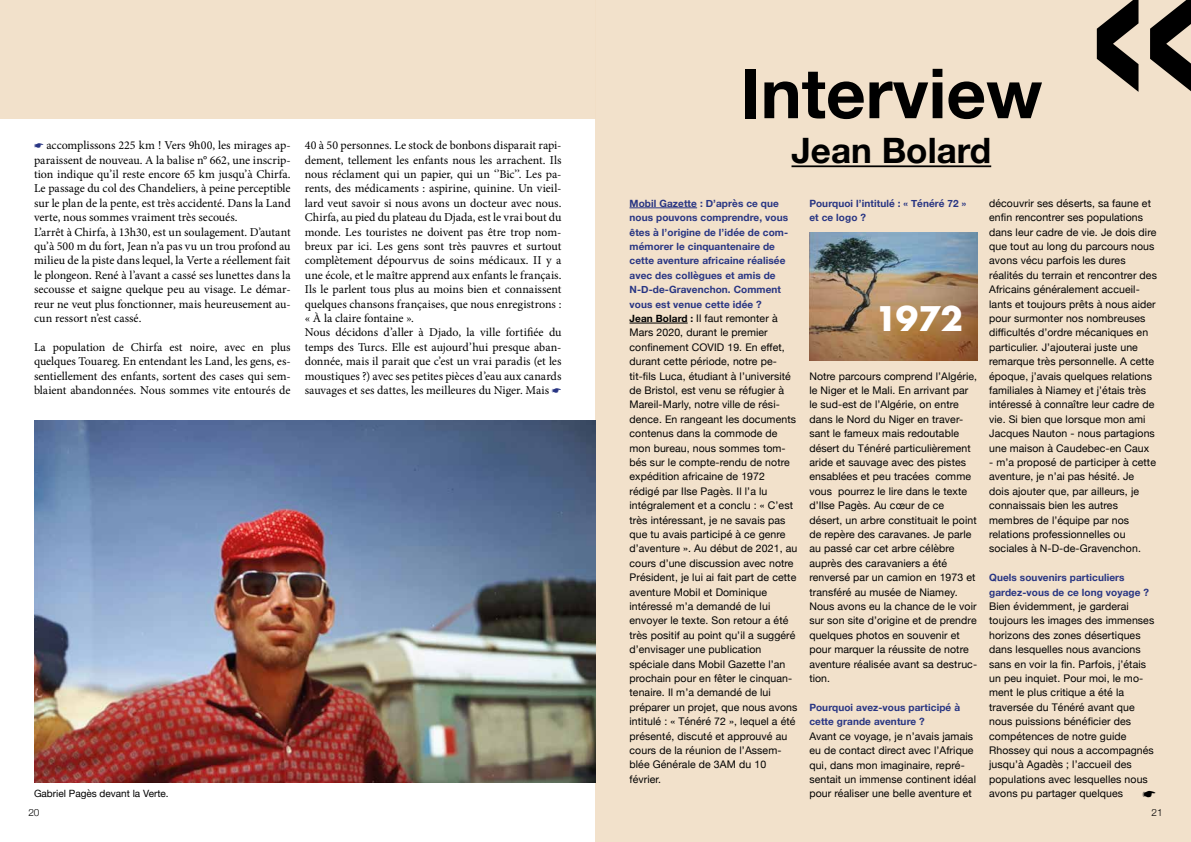
<style>
.page{position:relative;width:1191px;height:842px;background:#fff}
.page>*{position:absolute;margin:0;border:0;box-sizing:border-box;transform-origin:0 0}
.t1{font:500 268.8px "Helvetica Neue";color:#000}
.t2{font:700 69.1px "Helvetica Neue";color:#000}
.t3{font:700 35px "Helvetica Neue";color:#000}
.t4{font:700 33px "Futura";color:#fff}
.t5{font:12px/14.4px "Minion Pro";letter-spacing:-.005em;color:#000}
.t6{font:10.5px/14.4px "Helvetica Neue";letter-spacing:.01em;color:#000}
.t7{font:700 10px/14.4px "Helvetica Neue";letter-spacing:.01em;color:#283583}
.t8{font:10px "Helvetica Neue";color:#000}
.t9{font:300 10px "Helvetica Neue";color:#000}
.s1{font-weight:700;font-size:10px}
</style>
<div class="page">
<div style="left:0;top:0;width:595px;height:119px;background:#f1dec6"></div>
<div style="left:595px;top:0;width:596px;height:842px;background:#f1dec6"></div>
<img style="left:34px;top:421px;width:561px;height:362px">
<img style="left:809px;top:233px;width:168px;height:127px">
<hr style="left:629px;top:208px;width:68px;height:1px;background:#283583">
<hr style="left:629px;top:323px;width:58px;height:1px;background:#000">
<hr style="left:791px;top:165px;width:200px;height:2px;background:#000">
<p class="t5" style="left:34px;top:138px;width:258px;text-indent:12px">accomplissons 225 km ! Vers 9h00, les mirages ap&shy;paraissent de nouveau. A la balise n° 662, une inscrip&shy;tion indique qu’il reste encore 65 km jusqu’à Chirfa.<br>Le passage du col des Chandeliers, à peine perceptible sur le plan de la pente, est très accidenté. Dans la Land verte, nous sommes vraiment très secoués.<br>L’arrêt à Chirfa, à 13h30, est un soulagement. D’autant qu’à 500 m du fort, Jean n’a pas vu un trou profond au milieu de la piste dans lequel, la Verte a réellement fait le plongeon. René à l’avant a cassé ses lunettes dans la secousse et saigne quelque peu au visage. Le démar&shy;reur ne veut plus fonctionner, mais heureusement au&shy;cun ressort n’est cassé.</p>
<p class="t5" style="left:34px;top:340px;width:258px;text-align:justify">La population de Chirfa est noire, avec en plus quelques Touareg. En entendant les Land, les gens, es&shy;sentiellement des enfants, sortent des cases qui sem&shy;blaient abandonnées. Nous sommes vite entourés de</p>
<p class="t5" style="left:305px;top:138px;width:258px">40 à 50 personnes. Le stock de bonbons disparait rapi&shy;dement, tellement les enfants nous les arrachent. Ils nous réclament qui un papier, qui un ‘’Bic’’. Les pa&shy;rents, des médicaments : aspirine, quinine. Un vieil&shy;lard veut savoir si nous avons un docteur avec nous.<br>Chirfa, au pied du plateau du Djada, est le vrai bout du monde. Les touristes ne doivent pas être trop nom&shy;breux par ici. Les gens sont très pauvres et surtout complètement dépourvus de soins médicaux. II y a une école, et le maître apprend aux enfants le français.<br>Ils le parlent tous plus au moins bien et connaissent quelques chansons françaises, que nous enregistrons : « À la claire fontaine ».<br>Nous décidons d’aller à Djado, la ville fortifiée du temps des Turcs. Elle est aujourd’hui presque aban&shy;donnée, mais il parait que c’est un vrai paradis (et les moustiques ?) avec ses petites pièces d’eau aux canards sauvages et ses dattes, les meilleures du Niger. Mais</p>
<p class="t8" style="left:34px;top:786px;width:136px">Gabriel Pagès devant la Verte.</p>
<h2 class="t2" style="left:740px;top:39px;width:304px">Interview</h2>
<h3 class="t3" style="left:791px;top:123px;width:201px">Jean Bolard</h3>
<h1 class="t1" style="left:1083px;top:-195px;width:126px">«</h1>
<p class="t7" style="left:629px;top:196px;width:160px">Mobil Gazette : D’après ce que nous pouvons comprendre, vous êtes à l’origine de l’idée de com&shy;mémorer le cinquantenaire de cette aventure africaine réalisée avec des collègues et amis de<br>N-D-de-Gravenchon. Comment vous est venue cette idée ?</p>
<p class="t6" style="left:629px;top:312px;width:169px"><span class="s1">Jean Bolard :</span> Il faut remonter à<br>Mars 2020, durant le premier confinement COVID 19. En effet, durant cette période, notre pe&shy;tit-fils Luca, étudiant à l’université de Bristol, est venu se réfugier à<br>Mareil-Marly, notre ville de rési&shy;dence. En rangeant les documents contenus dans la commode de mon bureau, nous sommes tom&shy;bés sur le compte-rendu de notre expédition africaine de 1972 rédigé par Ilse Pagès. Il l’a lu intégralement et a conclu : « C’est très intéressant, je ne savais pas que tu avais participé à ce genre d’aventure ». Au début de 2021, au cours d’une discussion avec notre<br>Président, je lui ai fait part de cette aventure Mobil et Dominique intéressé m’a demandé de lui envoyer le texte. Son retour a été très positif au point qu’il a suggéré d’envisager une publication spéciale dans Mobil Gazette l’an prochain pour en fêter le cinquan&shy;tenaire. Il m’a demandé de lui préparer un projet, que nous avons intitulé : « Ténéré 72 », lequel a été présenté, discuté et approuvé au cours de la réunion de l’Assem&shy;blée Générale de 3AM du 10 février.</p>
<p class="t7" style="left:809px;top:196px;width:158px">Pourquoi l’intitulé : « Ténéré 72 » et ce logo ?</p>
<h3 class="t4" style="left:875px;top:294px;width:89px">1972</h3>
<p class="t6" style="left:809px;top:369px;width:169px">Notre parcours comprend l’Algérie, le Niger et le Mali. En arrivant par le sud-est de l’Algérie, on entre dans le Nord du Niger en traver&shy;sant le fameux mais redoutable désert du Ténéré particulièrement aride et sauvage avec des pistes ensablées et peu tracées comme vous pourrez le lire dans le texte d’Ilse Pagès. Au cœur de ce désert, un arbre constituait le point de repère des caravanes. Je parle au passé car cet arbre célèbre auprès des caravaniers a été renversé par un camion en 1973 et transféré au musée de Niamey.<br>Nous avons eu la chance de le voir sur son site d’origine et de prendre quelques photos en souvenir et pour marquer la réussite de notre aventure réalisée avant sa destruc&shy;tion.</p>
<p class="t7" style="left:809px;top:700px;width:152px">Pourquoi avez-vous participé à cette grande aventure ?</p>
<p class="t6" style="left:809px;top:729px;width:168px">Avant ce voyage, je n’avais jamais eu de contact direct avec l’Afrique qui, dans mon imaginaire, repré&shy;sentait un immense continent idéal pour réaliser une belle aventure et</p>
<p class="t6" style="left:989px;top:196px;width:169px">découvrir ses déserts, sa faune et enfin rencontrer ses populations dans leur cadre de vie. Je dois dire que tout au long du parcours nous avons vécu parfois les dures réalités du terrain et rencontrer des Africains généralement accueil&shy;lants et toujours prêts à nous aider pour surmonter nos nombreuses difficultés d’ordre mécaniques en particulier. J’ajouterai juste une remarque très personnelle. A cette époque, j’avais quelques relations familiales à Niamey et j’étais très intéressé à connaître leur cadre de vie. Si bien que lorsque mon ami Jacques Nauton - nous partagions une maison à Caudebec-en Caux</p>
<p class="t6" style="left:989px;top:456px;width:168px">- m’a proposé de participer à cette aventure, je n’ai pas hésité. Je dois ajouter que, par ailleurs, je connaissais bien les autres membres de l’équipe par nos relations professionnelles ou sociales à N-D-de-Gravenchon.</p>
<p class="t7" style="left:989px;top:571px;width:161px">Quels souvenirs particuliers gardez-vous de ce long voyage ?</p>
<p class="t6" style="left:989px;top:600px;width:167px">Bien évidemment, je garderai toujours les images des immenses horizons des zones désertiques dans lesquelles nous avancions sans en voir la fin. Parfois, j’étais un peu inquiet. Pour moi, le mo&shy;ment le plus critique a été la traversée du Ténéré avant que nous puissions bénéficier des compétences de notre guide<br>Rhossey qui nous a accompagnés jusqu’à Agadès ; l’accueil des populations avec lesquelles nous avons pu partager quelques</p>
<p class="t9" style="left:28px;top:804px;width:13px">20</p>
<p class="t9" style="left:1151px;top:804px;width:13px">21</p>
</div>
